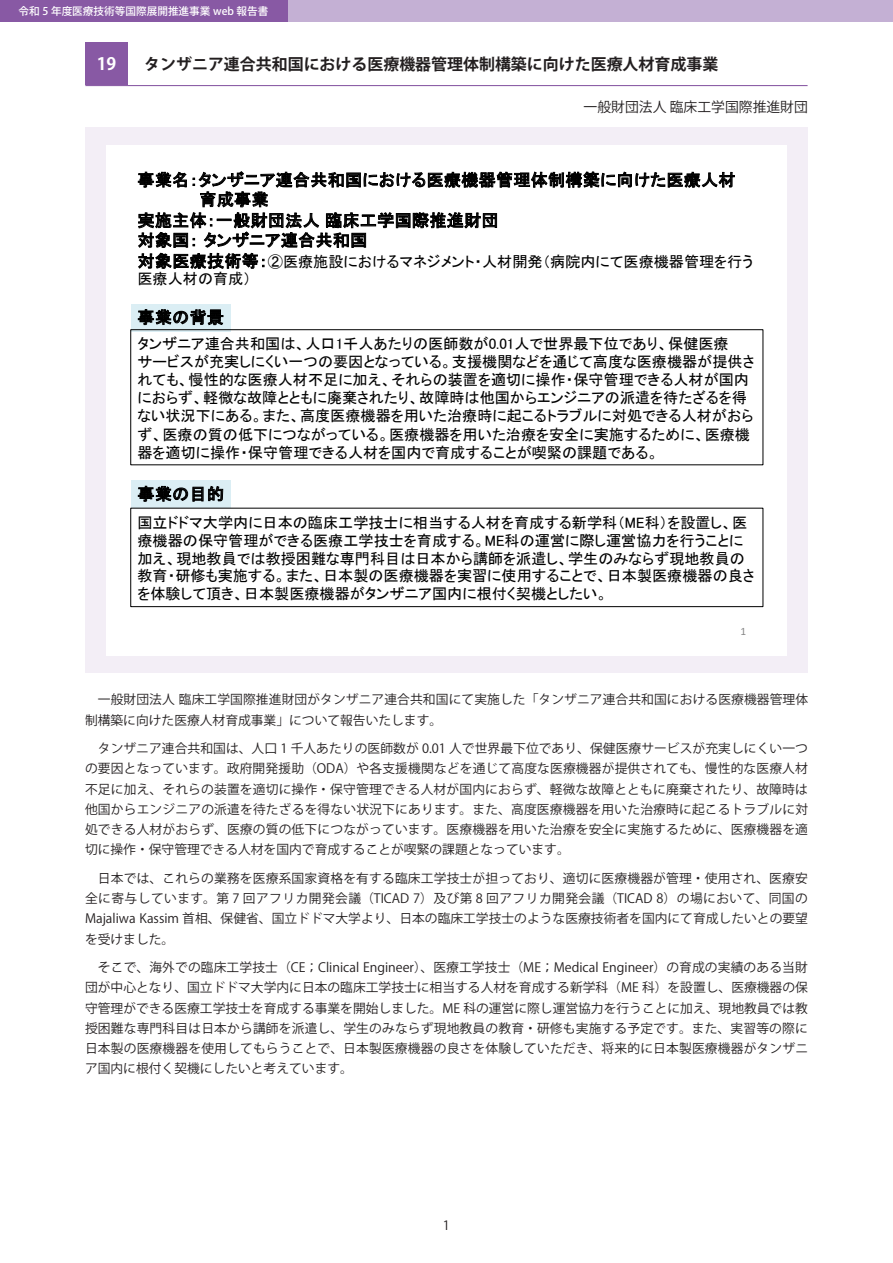
<style>
.page{position:relative;width:893px;height:1263px;background:#fff}
.page>*{position:absolute;margin:0;border:0;box-sizing:border-box;transform-origin:0 0}
.t1{font:700 16.95px "Koz Go Pr 6 N";color:#fff}
.t2{font:16.65px "MS P Gothic";letter-spacing:.02em;color:#000}
.t3{font:700 15.9px "Koz Go Pr 6 N";color:#231f20}
.t4{font:15.15px/18.1px "MS P Gothic";color:#000}
.t5{font:13.8px "Koz Go Pr 6 N";color:#231f20}
.t6{font:12.75px/20.2px "Koz Go Pr 6 N";color:#231f20;text-align:justify}
.t7{font:11.4px "Calibri";color:#898989}
.t8{font:500 10.65px "Koz Go Pr 6 N";color:#fff}
.s1{font-size:16.65px}
</style>
<div class="page">
<div style="left:0;top:0;width:893px;height:21px;background:#c4b0d4"></div>
<div style="left:86px;top:128px;width:722px;height:545px;background:#f3eef6"></div>
<div style="left:0;top:0;width:287px;height:21px;background:#8859a4"></div>
<hr style="left:85px;top:85px;width:723px;height:1px;background:#8859a4">
<div style="left:85px;top:43px;width:43px;height:42px;background:#8859a4"></div>
<div style="left:107px;top:145px;width:680px;height:510px;background:#fff"></div>
<div style="left:131px;top:304px;width:99px;height:27px;background:#dbeef4"></div>
<div style="left:130px;top:329px;width:633px;height:136px;border:1px solid #000"></div>
<div style="left:131px;top:481px;width:99px;height:27px;background:#dbeef4"></div>
<div style="left:130px;top:508px;width:633px;height:99px;border:1px solid #000"></div>
<p class="t8" style="left:19px;top:5px;width:251px">令和 5 年度医療技術等国際展開推進事業 web 報告書</p>
<h1 class="t1" style="left:97px;top:54px;width:21px">19</h1>
<p class="t3" style="left:144px;top:56px;width:576px">タンザニア連合共和国における医療機器管理体制構築に向けた医療人材育成事業</p>
<p class="t5" style="left:584px;top:99px;width:226px">一般財団法人 臨床工学国際推進財団</p>
<h2 class="t2" style="left:138px;top:171px;width:599px">事業名：タンザニア連合共和国における医療機器管理体制構築に向けた医療人材</h2>
<h2 class="t2" style="left:199px;top:191px;width:71px">育成事業</h2>
<h2 class="t2" style="left:138px;top:212px;width:362px">実施主体：一般財団法人臨床工学国際推進財団</h2>
<h2 class="t2" style="left:138px;top:232px;width:231px">対象国： タンザニア連合共和国</h2>
<p class="t4" style="left:138px;top:253px;width:617px;line-height:17px"><span class="s1">対象医療技術等：</span>②医療施設におけるマネジメント・人材開発（病院内にて医療機器管理を行う医療人材の育成）</p>
<h2 class="t2" style="left:138px;top:309px;width:88px">事業の背景</h2>
<p class="t4" style="left:138px;top:335px;width:618px">タンザニア連合共和国は、人口1千人あたりの医師数が0.01人で世界最下位であり、保健医療<br>サービスが充実しにくい一つの要因となっている。支援機関などを通じて高度な医療機器が提供されても、慢性的な医療人材不足に加え、それらの装置を適切に操作・保守管理できる人材が国内におらず、軽微な故障とともに廃棄されたり、故障時は他国からエンジニアの派遣を待たざるを得ない状況下にある。また、高度医療機器を用いた治療時に起こるトラブルに対処できる人材がおらず、医療の質の低下につながっている。医療機器を用いた治療を安全に実施するために、医療機器を適切に操作・保守管理できる人材を国内で育成することが喫緊の課題である。</p>
<h2 class="t2" style="left:138px;top:485px;width:88px">事業の目的</h2>
<p class="t4" style="left:138px;top:513px;width:618px">国立ドドマ大学内に日本の臨床工学技士に相当する人材を育成する新学科（ME科）を設置し、医療機器の保守管理ができる医療工学技士を育成する。ME科の運営に際し運営協力を行うことに加え、現地教員では教授困難な専門科目は日本から講師を派遣し、学生のみならず現地教員の教育・研修も実施する。また、日本製の医療機器を実習に使用することで、日本製医療機器の良さを体験して頂き、日本製医療機器がタンザニア国内に根付く契機としたい。</p>
<p class="t7" style="left:740px;top:623px;width:7px">1</p>
<p class="t6" style="left:85px;top:690px;width:725px">　一般財団法人 臨床工学国際推進財団がタンザニア連合共和国にて実施した「タンザニア連合共和国における医療機器管理体制構築に向けた医療人材育成事業」について報告いたします。</p>
<p class="t6" style="left:85px;top:739px;width:725px">　タンザニア連合共和国は、人口 1 千人あたりの医師数が 0.01 人で世界最下位であり、保健医療サービスが充実しにくい一つの要因となっています。政府開発援助（ODA）や各支援機関などを通じて高度な医療機器が提供されても、慢性的な医療人材不足に加え、それらの装置を適切に操作・保守管理できる人材が国内におらず、軽微な故障とともに廃棄されたり、故障時は他国からエンジニアの派遣を待たざるを得ない状況下にあります。また、高度医療機器を用いた治療時に起こるトラブルに対処できる人材がおらず、医療の質の低下につながっています。医療機器を用いた治療を安全に実施するために、医療機器を適切に操作・保守管理できる人材を国内で育成することが喫緊の課題となっています。　</p>
<p class="t6" style="left:85px;top:868px;width:724px">　日本では、これらの業務を医療系国家資格を有する臨床工学技士が担っており、適切に医療機器が管理・使用され、医療安全に寄与しています。第 7 回アフリカ開発会議（TICAD 7）及び第 8 回アフリカ開発会議（TICAD 8）の場において、同国のMajaliwa Kassim 首相、保健省、国立ドドマ大学より、日本の臨床工学技士のような医療技術者を国内にて育成したいとの要望を受けました。</p>
<p class="t6" style="left:85px;top:958px;width:725px">　そこで、海外での臨床工学技士（CE；Clinical Engineer）、医療工学技士（ME；Medical Engineer）の育成の実績のある当財団が中心となり、国立ドドマ大学内に日本の臨床工学技士に相当する人材を育成する新学科（ME 科）を設置し、医療機器の保守管理ができる医療工学技士を育成する事業を開始しました。ME 科の運営に際し運営協力を行うことに加え、現地教員では教授困難な専門科目は日本から講師を派遣し、学生のみならず現地教員の教育・研修も実施する予定です。また、実習等の際に日本製の医療機器を使用してもらうことで、日本製医療機器の良さを体験していただき、将来的に日本製医療機器がタンザニア国内に根付く契機にしたいと考えています。</p>
<p class="t6" style="left:443px;top:1215px;width:9px">1</p>
</div>
